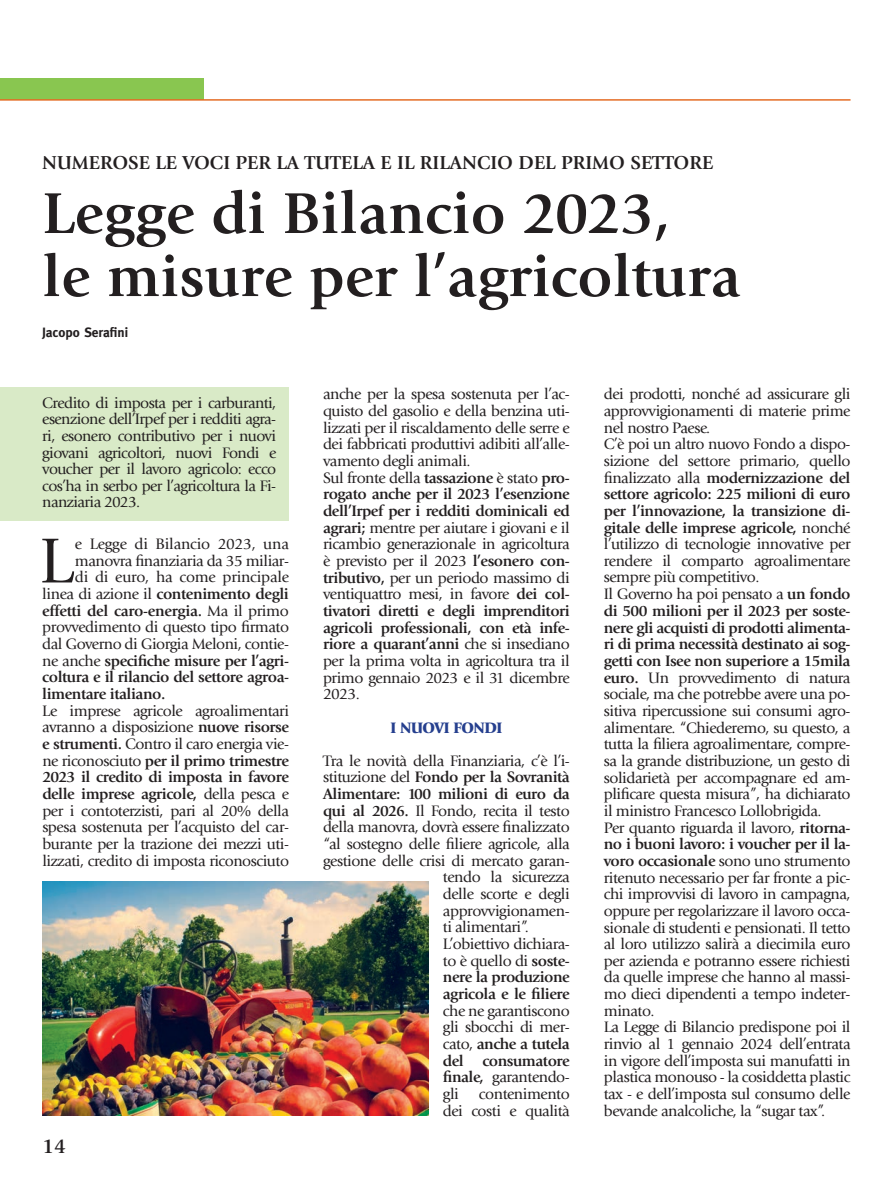
<style>
.page{position:relative;width:893px;height:1194px;background:#fff}
.page>*{position:absolute;margin:0;border:0;box-sizing:border-box;transform-origin:0 0}
.ORTOFRUTTA{font:66.15px "Giovanni";color:#231f20}
.t1{font:700 60px "Giovanni";color:#231f20}
.t2{font:700 21px "Giovanni";color:#231f20}
.t3{font:700 19.5px "Giovanni";color:#231f20}
.Normale{font:15.75px/16.6px "Giovanni";letter-spacing:-.03em;color:#231f20;text-align:justify}
.ORTOFRUTTA-2{font:700 15.75px "Giovanni";letter-spacing:-.03em;color:#231f20}
.ORTOFRUTTA-3{font:15.75px "Giovanni";letter-spacing:-.03em;color:#231f20}
.Normale-2{font:700 15.75px "Giovanni";letter-spacing:-.03em;color:#231f20}
.ORTOFRUTTA-4{font:15.75px "Giovanni";letter-spacing:-.01em;color:#231f20}
.Normale-3{font:900 15.75px "Giovanni";letter-spacing:-.03em;color:#253f8e}
.t4{font:700 13.5px "Meta";color:#231f20}
.s1{font-weight:400}
.s2{font-weight:700}
</style>
<div class="page">
<div style="left:0;top:78px;width:204px;height:21px;background:#89c650"></div>
<hr style="left:0;top:99px;width:850px;height:2px;background:#e56c25">
<div style="left:0;top:387px;width:289px;height:134px;background:#d9eac7"></div>
<img style="left:42px;top:881px;width:386px;height:234px">
<p class="t3" style="left:42px;top:151px;width:672px">NUMEROSE LE VOCI PER LA TUTELA E IL RILANCIO DEL PRIMO SETTORE</p>
<p class="t1" style="left:42px;top:178px;width:630px">Legge di Bilancio 2023,</p>
<p class="t1" style="left:42px;top:241px;width:699px">le misure per l’agricoltura</p>
<p class="t4" style="left:42px;top:325px;width:87px">Jacopo Serafini</p>
<p class="Normale" style="left:42px;top:394px;width:235px">Credito di imposta per i carburanti, esenzione dell’Irpef per i redditi agra&shy;ri, esonero contributivo per i nuovi giovani agricoltori, nuovi Fondi e voucher per il lavoro agricolo: ecco cos’ha in serbo per l’agricoltura la Fi&shy;nanziaria 2023.</p>
<p class="ORTOFRUTTA" style="left:39px;top:523px;width:36px">L</p>
<p class="ORTOFRUTTA-4" style="left:75px;top:535px;width:215px">e Legge di Bilancio 2023, una</p>
<p class="ORTOFRUTTA-3" style="left:75px;top:551px;width:216px">manovra finanziaria da 35 miliar-</p>
<p class="ORTOFRUTTA-3" style="left:75px;top:568px;width:216px">di di euro, ha come principale</p>
<p class="ORTOFRUTTA-2" style="left:42px;top:584px;width:248px"><span class="s1">linea di azione il</span> contenimento degli</p>
<p class="ORTOFRUTTA-2" style="left:42px;top:601px;width:248px">effetti del caro-energia. <span class="s1">Ma il primo</span></p>
<p class="ORTOFRUTTA-3" style="left:42px;top:618px;width:248px">provvedimento di questo tipo firmato</p>
<p class="ORTOFRUTTA-3" style="left:42px;top:635px;width:248px">dal Governo di Giorgia Meloni, contie-</p>
<p class="ORTOFRUTTA-2" style="left:42px;top:651px;width:248px"><span class="s1">ne anche</span> specifiche misure per l’agri-</p>
<p class="ORTOFRUTTA-2" style="left:42px;top:668px;width:248px">coltura e il rilancio del settore agroa-</p>
<p class="ORTOFRUTTA-2" style="left:42px;top:684px;width:125px">limentare italiano.</p>
<p class="Normale" style="left:42px;top:702px;width:248px">Le imprese agricole agroalimentari avranno a disposizione <span class="s2">nuove risorse e strumenti.</span> Contro il caro energia vie&shy;ne riconosciuto <span class="s2">per il primo trimestre 2023 il credito di imposta in favore delle imprese agricole,</span> della pesca e per i contoterzisti, pari al 20% della spesa sostenuta per l’acquisto del car&shy;burante per la trazione dei mezzi uti&shy;lizzati, credito di imposta riconosciuto</p>
<h3 class="t2" style="left:42px;top:1133px;width:25px">14</h3>
<p class="Normale" style="left:323px;top:386px;width:248px">anche per la spesa sostenuta per l’ac&shy;quisto del gasolio e della benzina uti&shy;lizzati per il riscaldamento delle serre e dei fabbricati produttivi adibiti all’alle&shy;vamento degli animali.</p>
<p class="Normale" style="left:323px;top:469px;width:248px">Sul fronte della <span class="s2">tassazione</span> è stato <span class="s2">pro&shy;rogato anche per il 2023 l’esenzione dell’Irpef per i redditi dominicali ed agrari;</span> mentre per aiutare i giovani e il ricambio generazionale in agricoltura è previsto per il 2023 <span class="s2">l’esonero con&shy;tributivo,</span> per un periodo massimo di ventiquattro mesi, in favore <span class="s2">dei col&shy;tivatori diretti e degli imprenditori agricoli professionali, con età infe&shy;riore a quarant’anni</span> che si insediano per la prima volta in agricoltura tra il primo gennaio 2023 e il 31 dicembre 2023.</p>
<p class="Normale-3" style="left:390px;top:717px;width:113px">I NUOVI FONDI</p>
<p class="Normale" style="left:323px;top:752px;width:248px">Tra le novità della Finanziaria, c’è l’i-</p>
<p class="Normale-2" style="left:323px;top:768px;width:248px"><span class="s1">stituzione del</span> Fondo per la Sovranità</p>
<p class="Normale-2" style="left:323px;top:784px;width:248px">Alimentare: 100 milioni di euro da</p>
<p class="Normale" style="left:323px;top:802px;width:248px"><span class="s2">qui al 2026.</span> Il Fondo, recita il testo</p>
<p class="Normale" style="left:323px;top:819px;width:248px">della manovra, dovrà essere finalizzato</p>
<p class="Normale" style="left:323px;top:835px;width:248px">“al sostegno delle filiere agricole, alla</p>
<p class="Normale" style="left:323px;top:852px;width:248px">gestione delle crisi di mercato garan-</p>
<p class="Normale" style="left:443px;top:869px;width:128px">tendo la sicurezza</p>
<p class="Normale" style="left:443px;top:885px;width:128px">delle scorte e degli</p>
<p class="Normale" style="left:443px;top:902px;width:128px">approvvigionamen-</p>
<p class="Normale" style="left:443px;top:918px;width:88px">ti alimentari”.</p>
<p class="Normale" style="left:443px;top:935px;width:128px">L’obiettivo dichiara&shy;to è quello di <span class="s2">soste&shy;nere la produzione agricola e le filiere </span>che ne garantiscono gli sbocchi di mer&shy;cato, <span class="s2">anche a tutela del consumatore finale,</span> garantendo&shy;gli</p>
<p class="Normale" style="left:443px;top:1085px;width:128px;text-align:right">contenimento<br>dei costi e qualità</p>
<p class="Normale" style="left:604px;top:386px;width:248px">dei prodotti, nonché ad assicurare gli approvvigionamenti di materie prime nel nostro Paese.</p>
<p class="Normale" style="left:604px;top:436px;width:248px">C’è poi un altro nuovo Fondo a dispo&shy;sizione del settore primario, quello finalizzato alla <span class="s2">modernizzazione del settore agricolo: 225 milioni di euro per l’innovazione, la transizione di&shy;gitale delle imprese agricole,</span> nonché l’utilizzo di tecnologie innovative per rendere il comparto agroalimentare sempre più competitivo.</p>
<p class="Normale" style="left:604px;top:585px;width:248px">Il Governo ha poi pensato a <span class="s2">un fondo di 500 milioni per il 2023 per soste&shy;nere gli acquisti di prodotti alimenta&shy;ri di prima necessità destinato ai sog&shy;getti con Isee non superiore a 15mila euro.</span> Un provvedimento di natura sociale, ma che potrebbe avere una po&shy;sitiva ripercussione sui consumi agro&shy;alimentare. “Chiederemo, su questo, a tutta la filiera agroalimentare, compre&shy;sa la grande distribuzione, un gesto di solidarietà per accompagnare ed am&shy;plificare questa misura”, ha dichiarato il ministro Francesco Lollobrigida.</p>
<p class="Normale" style="left:604px;top:819px;width:248px">Per quanto riguarda il lavoro, <span class="s2">ritorna&shy;no i buoni lavoro: i voucher per il la&shy;voro occasionale</span> sono uno strumento ritenuto necessario per far fronte a pic&shy;chi improvvisi di lavoro in campagna, oppure per regolarizzare il lavoro occa&shy;sionale di studenti e pensionati. Il tetto al loro utilizzo salirà a diecimila euro per azienda e potranno essere richiesti da quelle imprese che hanno al massi&shy;mo dieci dipendenti a tempo indeter&shy;minato.</p>
<p class="Normale" style="left:604px;top:1018px;width:248px">La Legge di Bilancio predispone poi il rinvio al 1 gennaio 2024 dell’entrata in vigore dell’imposta sui manufatti in plastica monouso - la cosiddetta plastic tax - e dell’imposta sul consumo delle bevande analcoliche, la “sugar tax”.</p>
</div>
